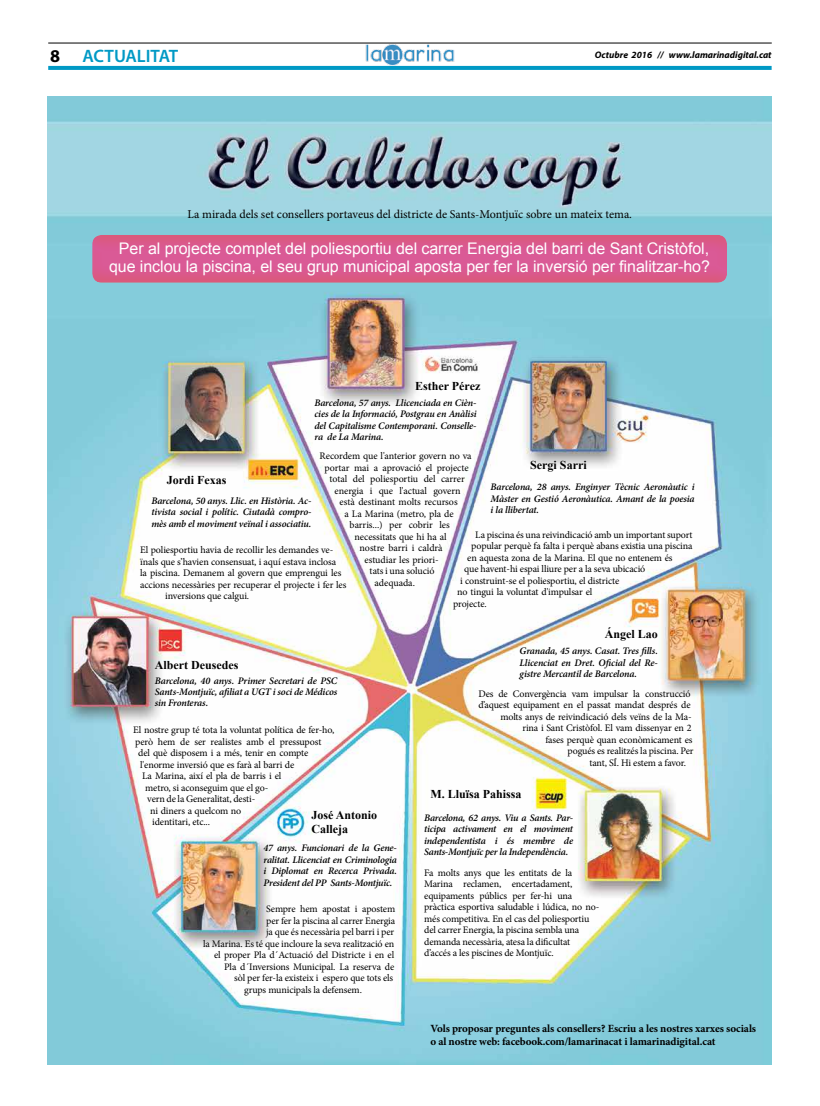
<style>
.page{position:relative;width:820px;height:1106px;background:#fff}
.page>*{position:absolute;margin:0;border:0;box-sizing:border-box;transform-origin:0 0}
.t1{font:600 18px "Myriad Pro";color:#0099c5}
.t2{font:700 18px "Myriad Pro";color:#000}
.t3{font:16px/17.5px "Arial";letter-spacing:-.005em;color:#fff;text-align:center}
.t4{font:700 12px/14.4px "Times New Roman";color:#000}
.t5{font:12px "Minion Pro";color:#000}
.t6{font:700 11px/13px "Minion Pro";letter-spacing:-.01em;color:#000}
.t7{font:10px/11.5px "Minion Pro";letter-spacing:-.01em;color:#000}
.t8{font:italic 600 10px/11.5px "Minion Pro";letter-spacing:-.015em;color:#000;text-align:justify}
.t9{font:italic 700 9.5px "Myriad Pro";color:#000}
</style>
<div class="page">
<img style="left:48px;top:97px;width:723px;height:967px">
<hr style="left:48px;top:43px;width:723px;height:1px;background:#000">
<img style="left:365px;top:42px;width:89px;height:24px">
<svg style="left:48px;top:66px;width:723px;height:4px;background:#049ac6"></svg>
<div style="left:91px;top:230px;width:636px;height:54px;background:#fff200;opacity:.22"></div>
<h1 class="t2" style="left:50px;top:44px;width:11px">8</h1>
<h1 class="t1" style="left:82px;top:44px;width:97px">ACTUALITAT</h1>
<p class="t9" style="left:594px;top:48px;width:178px">Octubre 2016 // www.lamarinadigital.cat</p>
<p class="t5" style="left:187px;top:206px;width:446px">La mirada dels set consellers portaveus del districte de Sants-Montjuïc sobre un mateix tema.</p>
<h2 class="t3" style="left:109px;top:240px;width:602px">Per al projecte complet del poliesportiu del carrer Energia del barri de Sant Cristòfol, que inclou la piscina, el seu grup municipal aposta per fer la inversió per finalitzar-ho?</h2>
<p class="t4" style="left:415px;top:378px;width:67px">Esther Pérez</p>
<p class="t8" style="left:314px;top:397px;width:164px">Barcelona, 57 anys. Llicenciada en Cièn&shy;cies de la Informació, Postgrau en Anàlisi del Capitalisme Contemporani. Conselle&shy;ra de La Marina.</p>
<p class="t7" style="left:319px;top:450px;width:154px">Recordem que l'anterior govern no va</p>
<p class="t7" style="left:324px;top:462px;width:146px">portar mai a aprovació el projecte</p>
<p class="t7" style="left:329px;top:473px;width:137px">total del poliesportiu del carrer</p>
<p class="t7" style="left:334px;top:485px;width:127px">energia i que l'actual govern</p>
<p class="t7" style="left:339px;top:496px;width:120px">està destinant molts recursos</p>
<p class="t7" style="left:344px;top:508px;width:111px">a La Marina (metro, pla de</p>
<p class="t7" style="left:349px;top:519px;width:101px">barris...) per cobrir les</p>
<p class="t7" style="left:354px;top:531px;width:94px">necessitats que hi ha al</p>
<p class="t7" style="left:359px;top:542px;width:84px">nostre barri i caldrà</p>
<p class="t7" style="left:364px;top:554px;width:76px">estudiar les priori-</p>
<p class="t7" style="left:369px;top:565px;width:66px">tats i una solució</p>
<p class="t7" style="left:374px;top:577px;width:42px">adequada.</p>
<p class="t4" style="left:530px;top:458px;width:58px">Sergi Sarri</p>
<p class="t8" style="left:490px;top:481px;width:205px">Barcelona, 28 anys. Enginyer Tècnic Aeronàutic i Màster en Gestió Aeronàutica. Amant de la poesia i la llibertat.</p>
<p class="t7" style="left:475px;top:528px;width:219px">La piscina és una reivindicació amb un important suport</p>
<p class="t7" style="left:471px;top:540px;width:223px">popular perquè fa falta i perquè abans existia una piscina</p>
<p class="t7" style="left:467px;top:551px;width:207px">en aquesta zona de la Marina. El que no entenem és</p>
<p class="t7" style="left:464px;top:563px;width:182px">que havent-hi espai lliure per a la seva ubicació</p>
<p class="t7" style="left:460px;top:574px;width:160px">i construint-se el poliesportiu, el districte</p>
<p class="t7" style="left:457px;top:586px;width:136px">no tingui la voluntat d'impulsar el</p>
<p class="t7" style="left:453px;top:597px;width:35px">projecte.</p>
<p class="t4" style="left:167px;top:472px;width:61px">Jordi Fexas</p>
<p class="t8" style="left:151px;top:494px;width:161px">Barcelona, 50 anys. Llic. en Història. Ac&shy;tivista social i polític. Ciutadà compro&shy;mès amb el moviment veïnal i associatiu.</p>
<p class="t7" style="left:140px;top:544px;width:194px">El poliesportiu havia de recollir les demandes ve-</p>
<p class="t7" style="left:140px;top:556px;width:198px">ïnals que s’havien consensuat, i aquí estava inclosa</p>
<p class="t7" style="left:140px;top:567px;width:203px">la piscina. Demanem al govern que emprengui les</p>
<p class="t7" style="left:140px;top:579px;width:207px">accions necessàries per recuperar el projecte i fer les</p>
<p class="t7" style="left:165px;top:590px;width:85px">inversions que calgui.</p>
<p class="t4" style="left:155px;top:657px;width:85px">Albert Deusedes</p>
<p class="t8" style="left:155px;top:675px;width:184px;line-height:11px">Barcelona, 40 anys. Primer Secretari de PSC Sants-Montjuïc, afiliat a UGT i soci de Médicos sin Fronteras.</p>
<p class="t7" style="left:133px;top:724px;width:202px">El nostre grup té tota la voluntat política de fer-ho,</p>
<p class="t7" style="left:135px;top:736px;width:187px">però hem de ser realistes amb el pressupost</p>
<p class="t7" style="left:138px;top:747px;width:172px">del què disposem i a més, tenir en compte</p>
<p class="t7" style="left:140px;top:759px;width:155px">l'enorme inversió que es farà al barri de</p>
<p class="t7" style="left:142px;top:770px;width:140px">La Marina, així el pla de barris i el</p>
<p class="t7" style="left:145px;top:782px;width:124px">metro, si aconseguim que el go-</p>
<p class="t7" style="left:147px;top:793px;width:110px">vern de la Generalitat, desti-</p>
<p class="t7" style="left:150px;top:805px;width:93px">ni diners a quelcom no</p>
<p class="t7" style="left:152px;top:816px;width:59px">identitari, etc...</p>
<p class="t4" style="left:311px;top:807px;width:67px">José Antonio<br>Calleja</p>
<p class="t8" style="left:263px;top:842px;width:135px">47 anys. Funcionari de la Gene&shy;ralitat. Llicenciat en Criminologia i Diplomat en Recerca Privada.<br>President del PP Sants-Montjuïc.</p>
<p class="t7" style="left:266px;top:903px;width:130px">Sempre hem apostat i apostem</p>
<p class="t7" style="left:266px;top:915px;width:131px">per fer la piscina al carrer Energia</p>
<p class="t7" style="left:266px;top:926px;width:130px">ja que és necessària pel barri i per</p>
<p class="t7" style="left:203px;top:938px;width:193px">la Marina. Es té que incloure la seva realització en</p>
<p class="t7" style="left:214px;top:949px;width:182px">el proper Pla d´Actuació del Districte i en el</p>
<p class="t7" style="left:224px;top:961px;width:171px">Pla d´Inversions Municipal. La reserva de</p>
<p class="t7" style="left:234px;top:972px;width:160px">sòl per fer-la existeix i espero que tots els</p>
<p class="t7" style="left:244px;top:984px;width:119px">grups municipals la defensem.</p>
<p class="t4" style="left:604px;top:627px;width:55px">Ángel Lao</p>
<p class="t8" style="left:519px;top:645px;width:140px">Granada, 45 anys. Casat. Tres fills.<br>Llicenciat en Dret. Oficial del Re&shy;gistre Mercantil de Barcelona.</p>
<p class="t7" style="left:478px;top:687px;width:213px">Des de Convergència vam impulsar la construcció</p>
<p class="t7" style="left:478px;top:699px;width:214px">d’aquest equipament en el passat mandat després de</p>
<p class="t7" style="left:500px;top:710px;width:193px">molts anys de reivindicació dels veïns de la Ma-</p>
<p class="t7" style="left:522px;top:722px;width:170px">rina i Sant Cristòfol. El vam dissenyar en 2</p>
<p class="t7" style="left:545px;top:733px;width:148px">fases perquè quan econòmicament es</p>
<p class="t7" style="left:567px;top:745px;width:127px">pogués es realitzés la piscina. Per</p>
<p class="t7" style="left:589px;top:756px;width:98px">tant, SÍ. Hi estem a favor.</p>
<p class="t4" style="left:430px;top:786px;width:93px">M. Lluïsa Pahissa</p>
<p class="t8" style="left:424px;top:811px;width:150px">Barcelona, 62 anys. Viu a Sants. Par&shy;ticipa activament en el moviment independentista i és membre de Sants-Montjuïc per la Independència.</p>
<p class="t7" style="left:424px;top:866px;width:176px">Fa molts anys que les entitats de la Marina reclamen, encertadament, equipaments públics per fer-hi una pràctica esportiva saludable i lúdica, no no&shy;més competitiva. En el cas del poliesportiu del carrer Energia, la piscina sembla una demanda necessària, atesa la dificultat d’accés a les piscines de Montjuïc.</p>
<p class="t6" style="left:430px;top:1022px;width:327px">Vols proposar preguntes als consellers? Escriu a les nostres xarxes socials o al nostre web: facebook.com/lamarinacat i lamarinadigital.cat</p>
</div>
